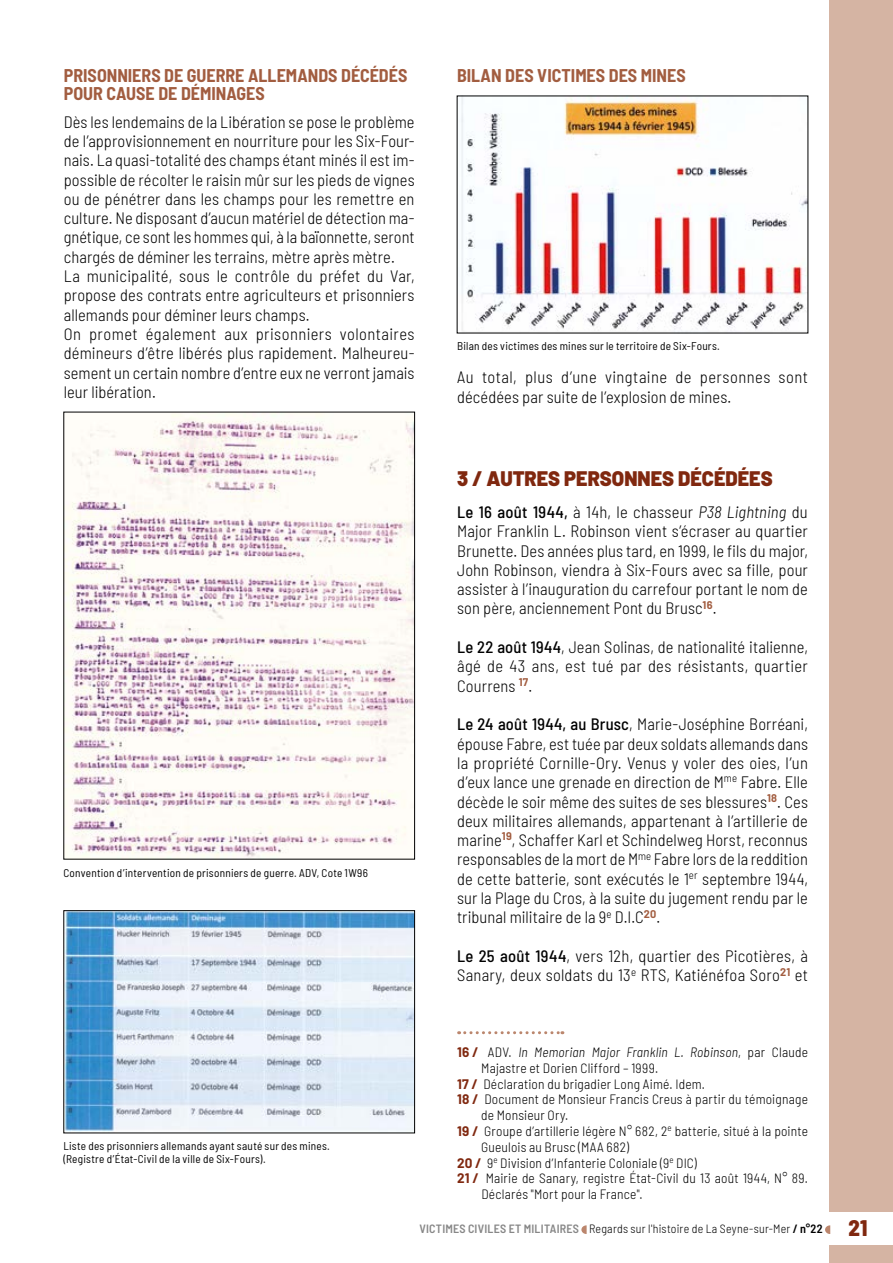
<style>
.page{position:relative;width:893px;height:1263px;background:#fff}
.page>*{position:absolute;margin:0;border:0;box-sizing:border-box;transform-origin:0 0}
.t1{font:900 21px "Barlow";color:#80280f;scale:.95 1}
.t2{font:700 semi-condensed 18px/18px "Barlow";color:#a25d40}
.t3{font:300 semi-condensed 16.5px/19.4px "Barlow";letter-spacing:.005em;color:#000}
.t4{font:300 semi-condensed 13.5px "Barlow";letter-spacing:.015em;color:#000}
.t5{font:italic 300 semi-condensed 13.5px "Barlow";letter-spacing:.015em;color:#000}
.t6{font:300 semi-condensed 12px "Barlow";letter-spacing:.02em;color:#000}
.t7{font:semi-condensed 11.25px/13.2px "Barlow";letter-spacing:.02em;color:#000}
.s1{font-weight:500}
.s2{font-style:italic}
.s3{font-weight:700;font-style:normal;font-stretch:normal;color:#80280f}
.s4{font-style:normal}
.s5{font-weight:700;font-stretch:normal;color:#80280f}
.s6{font-weight:600;color:#878787}
.s7{font-weight:600}
.s8{font-weight:800;font-size:22.5px;color:#80280f}
</style>
<div class="page">
<div style="left:829px;top:0;width:64px;height:1263px;background:#d5b4a3"></div>
<img style="left:65px;top:414px;width:348px;height:443px">
<img style="left:65px;top:912px;width:348px;height:219px">
<div style="left:63px;top:910px;width:352px;height:223px;border:1px solid #000"></div>
<img style="left:461px;top:98px;width:345px;height:233px">
<svg style="left:459px;top:1031px;width:104px;height:3px"></svg>
<div style="left:829px;top:1212px;width:64px;height:32px;background:#fff"></div>
<svg style="left:581px;top:1225px;width:6px;height:9px"></svg>
<svg style="left:825px;top:1225px;width:5px;height:9px"></svg>
<p class="t2" style="left:64px;top:65px;width:345px">PRISONNIERS DE GUERRE ALLEMANDS DÉCÉDÉS<br>POUR CAUSE DE DÉMINAGES</p>
<p class="t3" style="left:64px;top:111px;width:352px">Dès les lendemains de la Libération se pose le problème de l’approvisionnement en nourriture pour les Six-Four&shy;nais. La quasi-totalité des champs étant minés il est im&shy;possible de récolter le raisin mûr sur les pieds de vignes ou de pénétrer dans les champs pour les remettre en culture. Ne disposant d’aucun matériel de détection ma&shy;gnétique, ce sont les hommes qui, à la baïonnette, seront chargés de déminer les terrains, mètre après mètre.<br>La municipalité, sous le contrôle du préfet du Var, propose des contrats entre agriculteurs et prisonniers allemands pour déminer leurs champs.<br>On promet également aux prisonniers volontaires démineurs d’être libérés plus rapidement. Malheureu&shy;sement un certain nombre d’entre eux ne verront jamais leur libération.</p>
<p class="t7" style="left:63px;top:865px;width:306px">Convention d’intervention de prisonniers de guerre. ADV, Cote 1W96</p>
<p class="t2" style="left:457px;top:65px;width:230px">BILAN DES VICTIMES DES MINES</p>
<p class="t7" style="left:457px;top:339px;width:264px">Bilan des victimes des mines sur le territoire de Six-Fours.</p>
<p class="t3" style="left:457px;top:366px;width:352px">Au total, plus d’une vingtaine de personnes sont décédées par suite de l’explosion de mines.</p>
<p class="t1" style="left:457px;top:462px;width:334px">3 / AUTRES PERSONNES DÉCÉDÉES</p>
<p class="t3" style="left:457px;top:501px;width:352px;text-align:justify"><span class="s1">Le 16 août 1944,</span> à 14h, le chasseur <span class="s2">P38 Lightning</span> du Major Franklin L. Robinson vient s’écraser au quartier Brunette. Des années plus tard, en 1999, le fils du major, John Robinson, viendra à Six-Fours avec sa fille, pour assister à l’inauguration du carrefour portant le nom de son père, anciennement Pont du Brusc<sup>16</sup>.</p>
<p class="t3" style="left:457px;top:636px;width:352px;text-align:justify"><span class="s1">Le 22 août 1944</span>, Jean Solinas, de nationalité italienne, âgé de 43 ans, est tué par des résistants, quartier Courrens <sup>17</sup>.</p>
<p class="t3" style="left:457px;top:713px;width:352px;text-align:justify"><span class="s1">Le 24 août 1944, au Brusc</span>, Marie-Joséphine Borréani, épouse Fabre, est tuée par deux soldats allemands dans la propriété Cornille-Ory. Venus y voler des oies, l’un d’eux lance une grenade en direction de M<sup>me</sup> Fabre. Elle décède le soir même des suites de ses blessures<sup>18</sup>. Ces deux militaires allemands, appartenant à l’artillerie de marine<sup>19</sup>, Schaffer Karl et Schindelweg Horst, reconnus responsables de la mort de M<sup>me</sup> Fabre lors de la reddition de cette batterie, sont exécutés le 1<sup>er</sup> septembre 1944, sur la Plage du Cros, à la suite du jugement rendu par le tribunal militaire de la 9<sup>e</sup> D.I.C<sup>20</sup>.</p>
<p class="t3" style="left:457px;top:945px;width:352px"><span class="s1">Le 25 août 1944</span>, vers 12h, quartier des Picotières, à<br>Sanary, deux soldats du 13<sup>e</sup> RTS, Katiénéfoa Soro<sup>21</sup> et</p>
<p class="t7" style="left:63px;top:1138px;width:268px">Liste des prisonniers allemands ayant sauté sur des mines. (Registre d’État-Civil de la ville de Six-Fours).</p>
<p class="t5" style="left:457px;top:1042px;width:352px"><span class="s3">16 /</span> <span class="s4">ADV.</span> In Memorian Major Franklin L. Robinson<span class="s4">, par Claude</span></p>
<p class="t4" style="left:481px;top:1058px;width:178px">Majastre et Dorien Clifford – 1999.</p>
<p class="t4" style="left:457px;top:1074px;width:249px"><span class="s5">17 /</span> Déclaration du brigadier Long Aimé. Idem.</p>
<p class="t4" style="left:457px;top:1090px;width:352px"><span class="s5">18 /</span> Document de Monsieur Francis Creus à partir du témoignage</p>
<p class="t4" style="left:481px;top:1106px;width:89px">de Monsieur Ory.</p>
<p class="t4" style="left:457px;top:1121px;width:352px"><span class="s5">19 /</span> Groupe d’artillerie légère N° 682, 2<sup>e</sup> batterie, situé à la pointe</p>
<p class="t4" style="left:481px;top:1137px;width:149px">Gueulois au Brusc (MAA 682)</p>
<p class="t4" style="left:457px;top:1153px;width:241px"><span class="s5">20 /</span> 9<sup>e</sup> Division d’Infanterie Coloniale (9<sup>e</sup> DIC)</p>
<p class="t4" style="left:457px;top:1169px;width:352px"><span class="s5">21 /</span> Mairie de Sanary, registre État-Civil du 13 août 1944, N° 89.</p>
<p class="t4" style="left:481px;top:1185px;width:163px">Déclarés "Mort pour la France".</p>
<p class="t6" style="left:419px;top:1220px;width:450px"><span class="s6">VICTIMES CIVILES ET MILITAIRES</span> Regards sur l'histoire de La Seyne-sur-Mer <span class="s7">/ N°22</span> <span class="s8">21</span></p>
</div>
